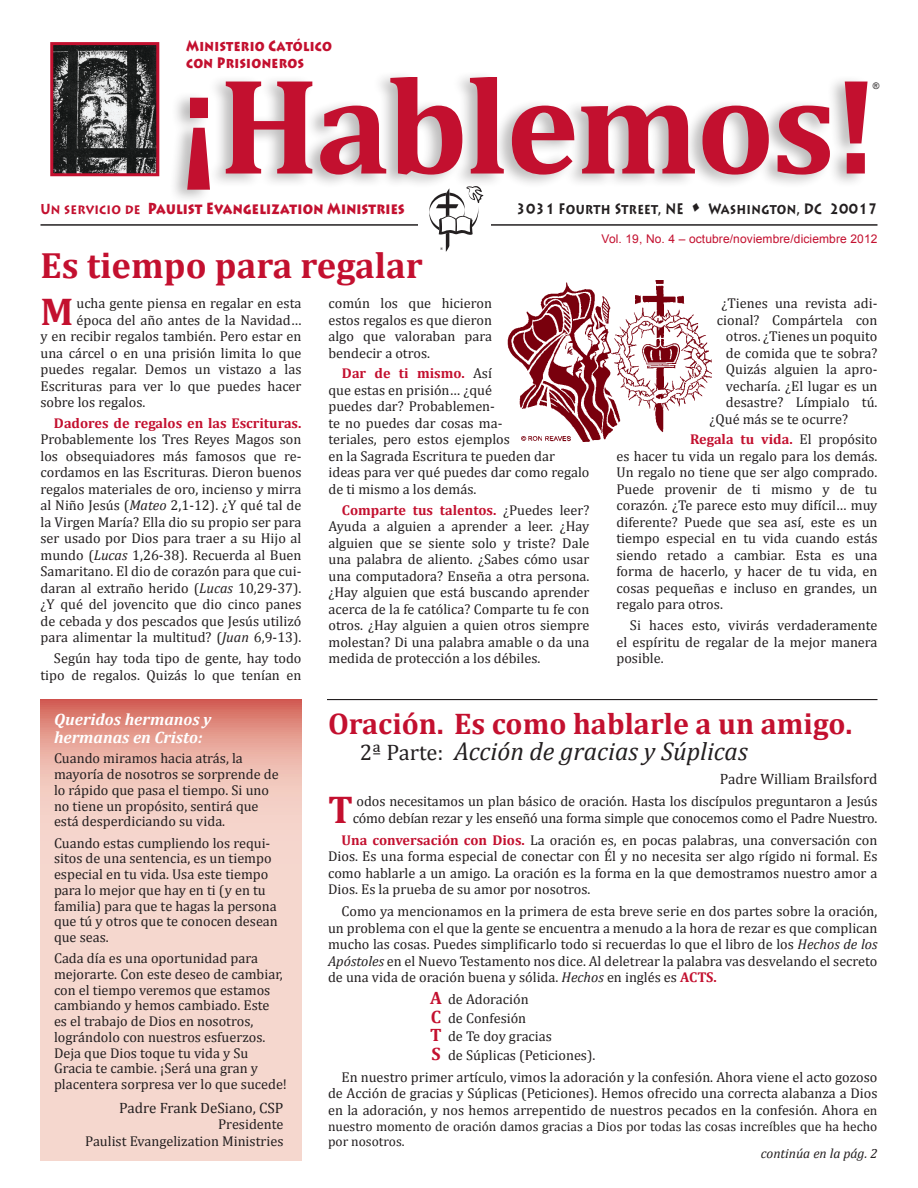
<style>
.page{position:relative;width:918px;height:1188px;background:#fff}
.page>*{position:absolute;margin:0;border:0;box-sizing:border-box;transform-origin:0 0}
.t1{font:700 138px "Cambria";letter-spacing:-.02em;color:#c3102f}
.t2{font:700 39px "Cambria";color:#c3102f}
.t3{font:700 36.75px "Cambria";color:#c3102f}
.t4{font:700 30px "Cambria";color:#c3102f}
.t5{font:italic 25.5px "Cambria";color:#231f20}
.t6{font:italic 700 16.5px/18px "Cambria";color:#fff}
.t7{font:900 15.75px "Lithos Pro";letter-spacing:.02em;color:#c3102f;scale:.8 1}
.t8{font:15px "Cambria";color:#231f20}
.t9{font:700 15px "Lithos Pro";letter-spacing:.03em;color:#231f20;scale:.8 1}
.t10{font:900 15px/16.5px "Lithos Pro";letter-spacing:.03em;color:#c3102f;scale:.8 1}
.t11{font:14.25px/16.5px "Cambria";color:#231f20;text-align:justify}
.t12{font:14.25px/16.5px "Cambria";letter-spacing:-.02em;color:#231f20}
.t13{font:700 14.25px "Cambria";color:#c3102f}
.t14{font:13.5px/15.8px "Cambria";color:#231f20}
.t15{font:italic 13.5px "Cambria";color:#231f20}
.t16{font:12px "Arial";letter-spacing:.01em;color:#c3102f}
.t17{font:9px "Arial";color:#231f20}
.s1{font-weight:700;font-size:14.25px}
.s2{font-size:36px}
.s3{font-style:italic}
.s4{font-weight:700;color:#c3102f}
.s5{font-style:normal;font-size:22.5px}
.s6{font-weight:700;font-size:18px;color:#c3102f}
.s7{font-size:13.5px}
</style>
<div class="page">
<img style="left:507px;top:280px;width:205px;height:161px">
<img style="left:54px;top:46px;width:101px;height:126px">
<div style="left:50px;top:42px;width:109px;height:134px;border:3px solid #c3102f"></div>
<svg style="left:40px;top:699px;width:262px;height:462px;background:#f1cbc2"></svg>
<hr style="left:327px;top:699px;width:551px;height:1px;background:#231f20">
<hr style="left:40px;top:224px;width:838px;height:2px;background:#231f20">
<div style="left:418px;top:183px;width:72px;height:71px;background:#fff"></div>
<svg style="left:429px;top:204px;width:50px;height:48px"></svg>
<div style="left:168px;top:70px;width:700px;height:134px;background:#231f20;opacity:.3"></div>
<p class="t10" style="left:186px;top:38px;width:184px">Ministerio Católico con Prisioneros</p>
<h1 class="t1" style="left:176px;top:42px;width:705px">¡Hablemos!</h1>
<p class="t17" style="left:873px;top:81px;width:8px">®</p>
<p class="t7" style="left:40px;top:199px;width:457px"><span class="s1">Un servicio de</span> Paulist Evangelization Ministries</p>
<p class="t9" style="left:516px;top:200px;width:211px">3031 Fourth Street, NE</p>
<p class="t9" style="left:691px;top:200px;width:234px"><span class="s2">•</span> Washington, DC 20017</p>
<h3 class="t3" style="left:40px;top:243px;width:384px">Es tiempo para regalar</h3>
<h2 class="t2" style="left:40px;top:288px;width:34px">M</h2>
<p class="t11" style="left:76px;top:295px;width:226px">ucha gente piensa en regalar en esta</p>
<p class="t11" style="left:76px;top:311px;width:227px">época del año antes de la Navidad…</p>
<p class="t11" style="left:40px;top:328px;width:263px">y en recibir regalos también. Pero estar en</p>
<p class="t11" style="left:40px;top:344px;width:263px">una cárcel o en una prisión limita lo que</p>
<p class="t11" style="left:40px;top:361px;width:263px">puedes regalar. Demos un vistazo a las</p>
<p class="t11" style="left:40px;top:377px;width:263px">Escrituras para ver lo que puedes hacer</p>
<p class="t11" style="left:40px;top:394px;width:106px">sobre los regalos.</p>
<p class="t13" style="left:54px;top:414px;width:249px">Dadores de regalos en las Escrituras.</p>
<p class="t11" style="left:40px;top:431px;width:263px">Probablemente los Tres Reyes Magos son los obsequiadores más famosos que re&shy;cordamos en las Escrituras. Dieron buenos regalos materiales de oro, incienso y mirra al Niño Jesús (<span class="s3">Mateo</span> 2,1-12). ¿Y qué tal de la Virgen María? Ella dio su propio ser para ser usado por Dios para traer a su Hijo al mundo (<span class="s3">Lucas</span> 1,26-38). Recuerda al Buen Samaritano. El dio de corazón para que cui&shy;daran al extraño herido (<span class="s3">Lucas</span> 10,29-37). ¿Y qué del jovencito que dio cinco panes de cebada y dos pescados que Jesús utilizó para alimentar la multitud? (<span class="s3">Juan</span> 6,9-13).</p>
<p class="t11" style="left:40px;top:650px;width:263px;text-align:right">Según hay toda tipo de gente, hay todo tipo de regalos. Quizás lo que tenían en</p>
<p class="t11" style="left:328px;top:295px;width:165px">común los que hicieron estos regalos es que dieron algo que valoraban para bendecir a otros.</p>
<p class="t11" style="left:328px;top:365px;width:262px;text-align:left;text-indent:13px"><span class="s4">Dar de ti mismo.</span> Así<br>que estas en prisión… ¿qué<br>puedes dar? Probablemen-<br>te no puedes dar cosas ma-<br>teriales, pero estos ejemplos<br>en la Sagrada Escritura te pueden dar ideas para ver qué puedes dar como regalo de ti mismo a los demás.</p>
<p class="t11" style="left:328px;top:502px;width:263px;text-indent:13px"><span class="s4">Comparte tus talentos.</span> ¿Puedes leer?<br>Ayuda a alguien a aprender a leer. ¿Hay alguien que se siente solo y triste? Dale una palabra de aliento. ¿Sabes cómo usar una computadora? Enseña a otra persona. ¿Hay alguien que está buscando aprender acerca de la fe católica? Comparte tu fe con otros. ¿Hay alguien a quien otros siempre molestan? Di una palabra amable o da una medida de protección a los débiles.</p>
<p class="t16" style="left:602px;top:232px;width:277px">Vol. 19, No. 4 – octubre/noviembre/diciembre 2012</p>
<p class="t11" style="left:721px;top:295px;width:157px">¿Tienes una revista adi-</p>
<p class="t11" style="left:717px;top:311px;width:162px">cional? Compártela con</p>
<p class="t11" style="left:726px;top:328px;width:153px">otros. ¿Tienes un poquito</p>
<p class="t11" style="left:726px;top:344px;width:153px">de comida que te sobra?</p>
<p class="t11" style="left:726px;top:361px;width:153px">Quizás alguien la apro-</p>
<p class="t11" style="left:726px;top:377px;width:153px">vecharía. ¿El lugar es un</p>
<p class="t11" style="left:726px;top:394px;width:153px">desastre? Límpialo tú.</p>
<p class="t11" style="left:709px;top:410px;width:140px">¿Qué más se te ocurre?</p>
<p class="t11" style="left:617px;top:431px;width:263px;text-indent:74px"><span class="s4">Regala tu vida.</span> El propósito es hacer tu vida un regalo para los demás.<br>Un regalo no tiene que ser algo comprado.<br>Puede provenir de ti mismo y de tu corazón. ¿Te parece esto muy difícil… muy diferente? Puede que sea así, este es un tiempo especial en tu vida cuando estás siendo retado a cambiar. Esta es una forma de hacerlo, y hacer de tu vida, en cosas pequeñas e incluso en grandes, un regalo para otros.</p>
<p class="t11" style="left:617px;top:617px;width:263px;text-indent:13px">Si haces esto, vivirás verdaderamente el espíritu de regalar de la mejor manera posible.</p>
<p class="t6" style="left:54px;top:710px;width:159px">Queridos hermanos y hermanas en Cristo:</p>
<p class="t11" style="left:54px;top:751px;width:226px;line-height:15.8px;text-align:left">Cuando miramos hacia atrás, la mayoría de nosotros se sorprende de lo rápido que pasa el tiempo. Si uno no tiene un propósito, sentirá que está desperdiciando su vida.</p>
<p class="t11" style="left:54px;top:835px;width:225px;line-height:15.8px;text-align:left">Cuando estas cumpliendo los requi&shy;sitos de una sentencia, es un tiempo especial en tu vida. Usa este tiempo para lo mejor que hay en ti (y en tu familia) para que te hagas la persona que tú y otros que te conocen desean que seas.</p>
<p class="t11" style="left:54px;top:950px;width:235px;line-height:15.8px;text-align:left">Cada día es una oportunidad para mejorarte. Con este deseo de cambiar, con el tiempo veremos que estamos cambiando y hemos cambiado. Este<br>es el trabajo de Dios en nosotros, lográndolo con nuestros esfuerzos.<br>Deja que Dios toque tu vida y Su Gracia te cambie. ¡Será una gran y placentera sorpresa ver lo que sucede!</p>
<p class="t8" style="left:119px;top:1099px;width:166px">Padre Frank DeSiano, CSP</p>
<p class="t11" style="left:85px;top:1116px;width:200px;text-align:right">Presidente<br>Paulist Evangelization Ministries</p>
<h3 class="t4" style="left:328px;top:706px;width:526px">Oración. Es como hablarle a un amigo.</h3>
<h3 class="t5" style="left:360px;top:736px;width:390px"><span class="s5">2ª Parte:</span> Acción de gracias y Súplicas</h3>
<p class="t8" style="left:720px;top:770px;width:159px">Padre William Brailsford</p>
<h2 class="t2" style="left:328px;top:786px;width:26px">T</h2>
<p class="t12" style="left:353px;top:793px;width:526px">odos necesitamos un plan básico de oración. Hasta los discípulos preguntaron a Jesús cómo debían rezar y les enseñó una forma simple que conocemos como el Padre Nuestro.</p>
<p class="t11" style="left:328px;top:832px;width:551px;text-indent:13px"><span class="s4">Una conversación con Dios.</span> La oración es, en pocas palabras, una conversación con Dios. Es una forma especial de conectar con Él y no necesita ser algo rígido ni formal. Es como hablarle a un amigo. La oración es la forma en la que demostramos nuestro amor a Dios. Es la prueba de su amor por nosotros.</p>
<p class="t11" style="left:328px;top:903px;width:551px;text-indent:13px">Como ya mencionamos en la primera de esta breve serie en dos partes sobre la oración, un problema con el que la gente se encuentra a menudo a la hora de rezar es que complican mucho las cosas. Puedes simplificarlo todo si recuerdas lo que el libro de los <span class="s3">Hechos de los Apóstoles</span> en el Nuevo Testamento nos dice. Al deletrear la palabra vas desvelando el secreto de una vida de oración buena y sólida. <span class="s3">Hechos</span> en inglés es <span class="s4">ACTS.</span></p>
<p class="t11" style="left:430px;top:990px;width:167px;line-height:18.6px;text-align:left"><span class="s6">A</span> de Adoración<br><span class="s6">C</span> de Confesión<br><span class="s6">T</span> de Te doy gracias<br><span class="s6">S</span> de Súplicas (Peticiones).</p>
<p class="t11" style="left:328px;top:1069px;width:551px;text-indent:13px">En nuestro primer artículo, vimos la adoración y la confesión. Ahora viene el acto gozoso de Acción de gracias y Súplicas (Peticiones). Hemos ofrecido una correcta alabanza a Dios en la adoración, y nos hemos arrepentido de nuestros pecados en la confesión. Ahora <span class="s7">en</span></p>
<p class="t14" style="left:328px;top:1118px;width:551px">nuestro momento de oración damos gracias a Dios por todas las cosas increíbles que ha hecho por nosotros.</p>
<p class="t15" style="left:761px;top:1145px;width:118px">continúa en la pág. 2</p>
</div>
